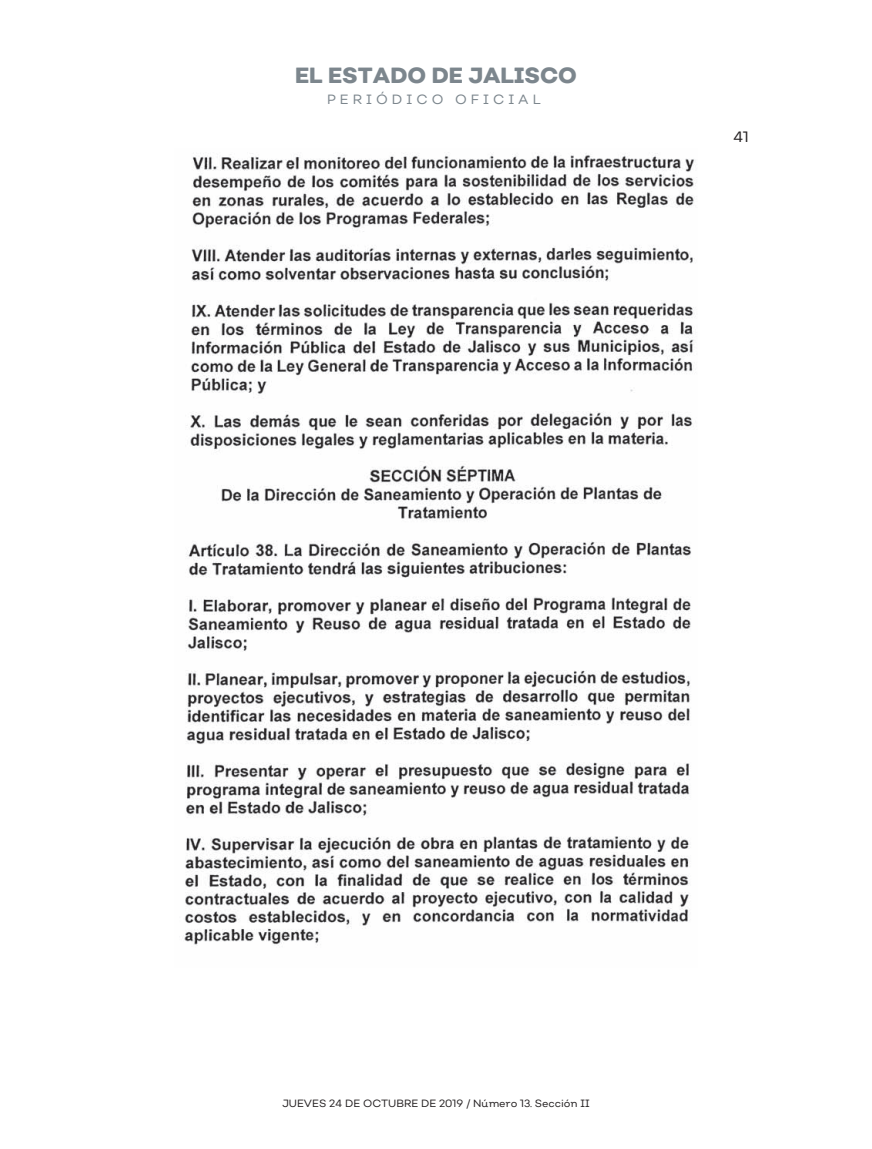
<style>
.page{position:relative;width:872px;height:1149px;background:#fff}
.page>*{position:absolute;margin:0;border:0;box-sizing:border-box;transform-origin:0 0}
.t1{font:800 21.9px "Nutmeg";color:#7c868d}
.t2{font:15px "Nutmeg Headline";color:#231f20}
.t3{font:13.35px "Nutmeg";letter-spacing:.3em;color:#7c868d}
.t4{font:10.5px "Nutmeg";color:#231f20}
</style>
<div class="page">
<img style="left:184px;top:152px;width:513px;height:794px">
<h1 class="t1" style="left:295px;top:61px;width:283px">EL ESTADO DE JALISCO</h1>
<p class="t3" style="left:327px;top:91px;width:215px">PERIÓDICO OFICIAL</p>
<h2 class="t2" style="left:733px;top:127px;width:17px">41</h2>
<p class="t4" style="left:282px;top:1096px;width:309px">JUEVES 24 DE OCTUBRE DE 2019 / Número 13. Sección II</p>
</div>
